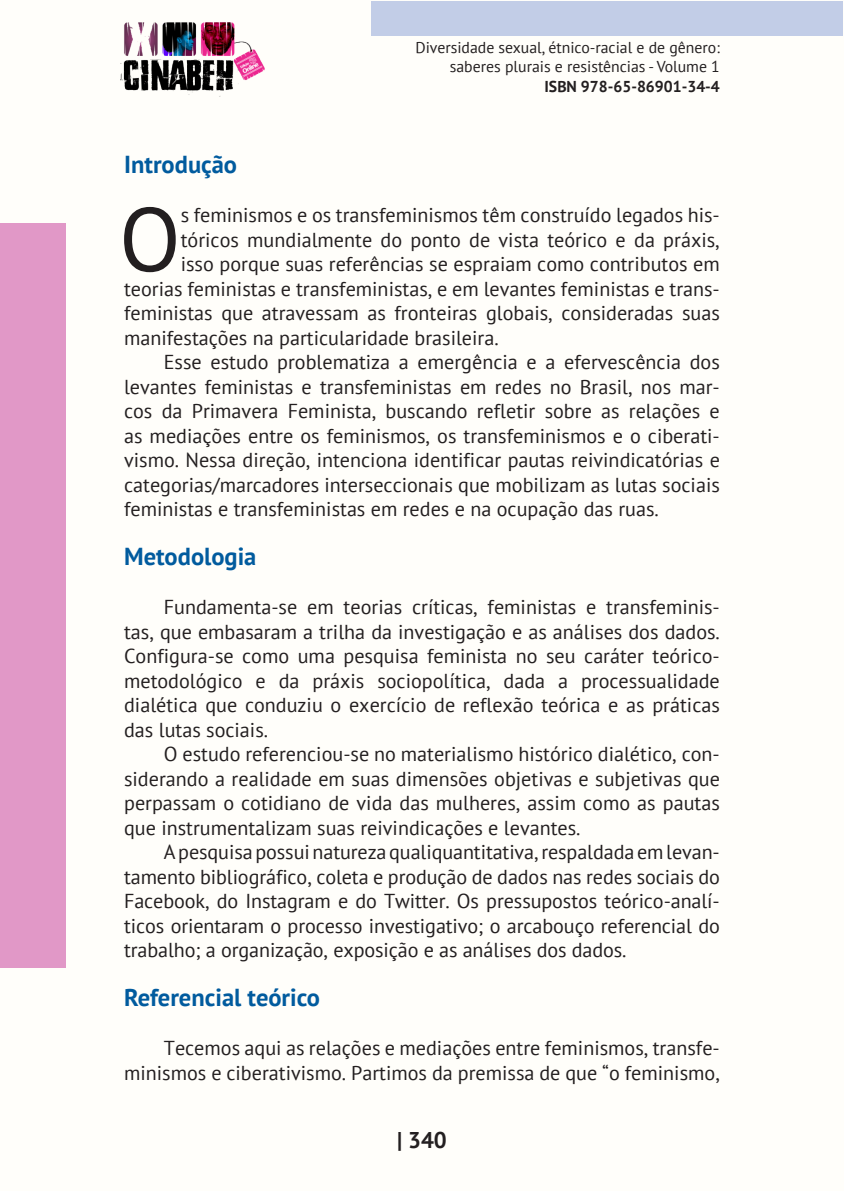
<style>
.page{position:relative;width:844px;height:1191px;background:#fff}
.page>*{position:absolute;margin:0;border:0;box-sizing:border-box;transform-origin:0 0}
._7_CAPITULAR{font:90.12px "PT Sans";color:#231f20}
._9_SUBTÍTULOS{font:700 24.5px "PT Sans";color:#015b9e}
._6_INTRODUCAO{font:700 24.5px "PT Sans";color:#015b9e}
.t1{font:700 22.75px "PT Sans";color:#231f20}
._8_CORPO{font:20.12px/24.5px "PT Sans";color:#231f20;text-align:justify}
._7_CAPITULAR-2{font:20.12px "PT Sans";color:#231f20}
.t2{font:15.75px/18.9px "PT Sans";color:#231f20;text-align:right}
.t3{font:700 15.75px "PT Sans";color:#231f20}
</style>
<div class="page">
<div style="left:0;top:0;width:843px;height:1191px;background:#fffefa"></div>
<div style="left:371px;top:1px;width:471px;height:35px;background:#c2cde7"></div>
<div style="left:0;top:223px;width:65px;height:744px;background:#e198c7"></div>
<img style="left:120px;top:22px;width:144px;height:75px">
<p class="t2" style="left:415px;top:38px;width:306px">Diversidade sexual, étnico-racial e de gênero: saberes plurais e resistências - Volume 1</p>
<p class="t3" style="left:544px;top:76px;width:177px">ISBN 978-65-86901-34-4</p>
<p class="_6_INTRODUCAO" style="left:124px;top:148px;width:114px">Introdução</p>
<p class="_7_CAPITULAR" style="left:119px;top:182px;width:63px">O</p>
<p class="_7_CAPITULAR-2" style="left:181px;top:202px;width:540px">s feminismos e os transfeminismos têm construído legados his-</p>
<p class="_7_CAPITULAR-2" style="left:181px;top:227px;width:540px">tóricos mundialmente do ponto de vista teórico e da práxis,</p>
<p class="_7_CAPITULAR-2" style="left:181px;top:251px;width:540px">isso porque suas referências se espraiam como contributos em</p>
<p class="_7_CAPITULAR-2" style="left:124px;top:276px;width:597px">teorias feministas e transfeministas, e em levantes feministas e trans-</p>
<p class="_7_CAPITULAR-2" style="left:124px;top:300px;width:597px">feministas que atravessam as fronteiras globais, consideradas suas</p>
<p class="_7_CAPITULAR-2" style="left:124px;top:325px;width:376px">manifestações na particularidade brasileira.</p>
<p class="_8_CORPO" style="left:124px;top:349px;width:597px;text-indent:40px">Esse estudo problematiza a emergência e a efervescência dos levantes feministas e transfeministas em redes no Brasil, nos mar&shy;cos da Primavera Feminista, buscando refletir sobre as relações e as mediações entre os feminismos, os transfeminismos e o ciberati&shy;vismo. Nessa direção, intenciona identificar pautas reivindicatórias e categorias/marcadores interseccionais que mobilizam as lutas sociais feministas e transfeministas em redes e na ocupação das ruas.</p>
<p class="_9_SUBTÍTULOS" style="left:124px;top:540px;width:134px">Metodologia</p>
<p class="_8_CORPO" style="left:124px;top:594px;width:597px;text-indent:40px">Fundamenta-se em teorias críticas, feministas e transfeminis&shy;tas, que embasaram a trilha da investigação e as análises dos dados.<br>Configura-se como uma pesquisa feminista no seu caráter teórico&shy;metodológico e da práxis sociopolítica, dada a processualidade dialética que conduziu o exercício de reflexão teórica e as práticas das lutas sociais.</p>
<p class="_8_CORPO" style="left:124px;top:741px;width:597px;text-indent:40px">O estudo referenciou-se no materialismo histórico dialético, con&shy;siderando a realidade em suas dimensões objetivas e subjetivas que perpassam o cotidiano de vida das mulheres, assim como as pautas que instrumentalizam suas reivindicações e levantes.</p>
<p class="_8_CORPO" style="left:124px;top:839px;width:597px;text-indent:40px">A pesquisa possui natureza qualiquantitativa, respaldada em levan&shy;tamento bibliográfico, coleta e produção de dados nas redes sociais do Facebook, do Instagram e do Twitter. Os pressupostos teórico-analí&shy;ticos orientaram o processo investigativo; o arcabouço referencial do trabalho; a organização, exposição e as análises dos dados.</p>
<p class="_9_SUBTÍTULOS" style="left:124px;top:981px;width:197px">Referencial teórico</p>
<p class="_8_CORPO" style="left:124px;top:1035px;width:597px;text-align:right">Tecemos aqui as relações e mediações entre feminismos, transfe&shy;minismos e ciberativismo. Partimos da premissa de que “o feminismo,</p>
<p class="t1" style="left:397px;top:1125px;width:51px">| 340</p>
</div>
